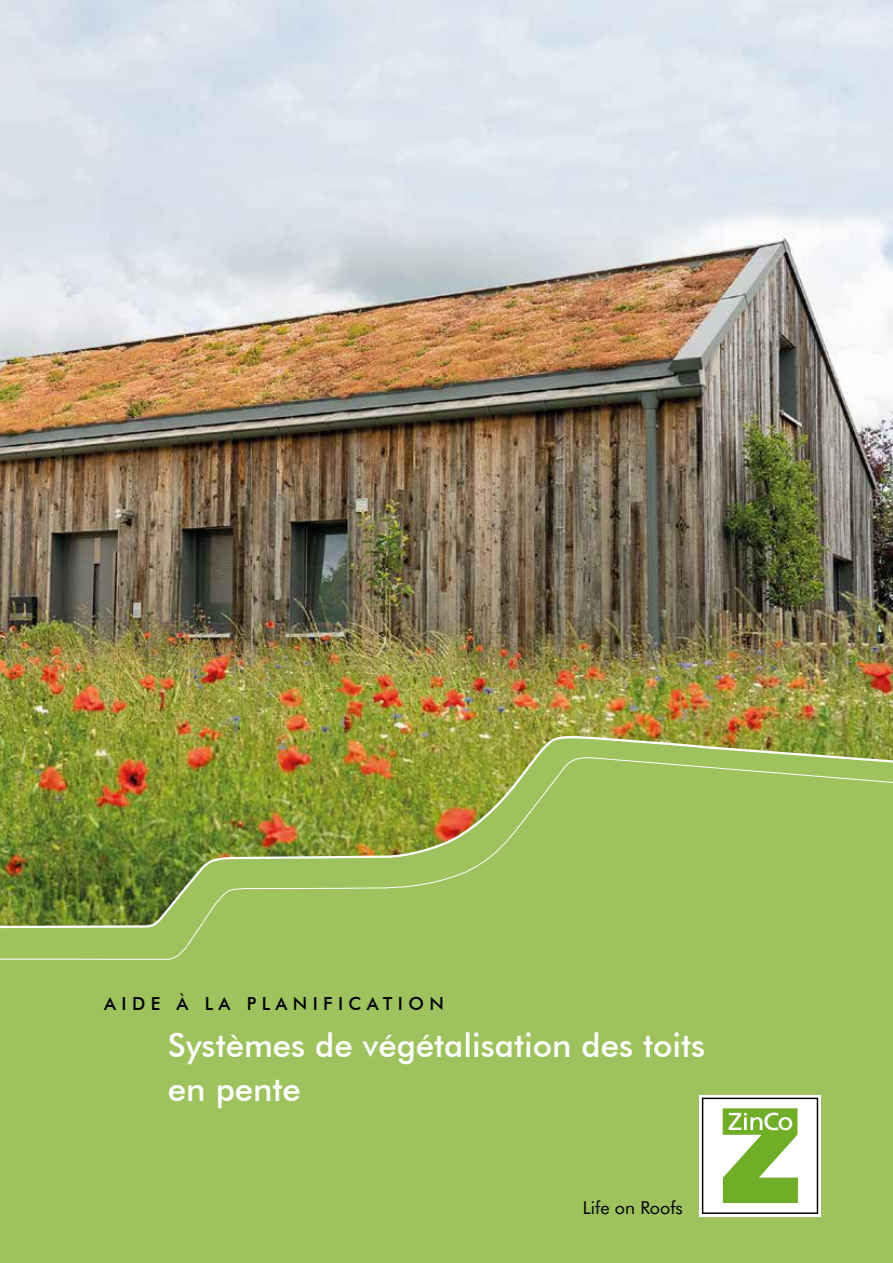
<style>
.page{position:relative;width:893px;height:1263px;background:#fff}
.page>*{position:absolute;margin:0;border:0;box-sizing:border-box;transform-origin:0 0}
.t1{font:500 33px/43.5px "Futura BT";color:#fff}
.t2{font:500 18px "Futura BT";letter-spacing:.3em;color:#000}
.t3{font:17.85px "Futura BT";color:#000}
</style>
<div class="page">
<img style="left:0;top:0;width:893px;height:736px">
<div style="left:0;top:960px;width:893px;height:303px;background:#9dc25e"></div>
<div style="left:0;top:929px;width:893px;height:31px;background:#9dc25e"></div>
<img style="left:0;top:736px;width:893px;height:193px">
<div style="left:836px;top:1208px;width:13px;height:17px;background:#9dc25e"></div>
<svg style="left:699px;top:1095px;width:122px;height:121px"></svg>
<svg style="left:702px;top:1098px;width:116px;height:116px"></svg>
<p class="t2" style="left:104px;top:993px;width:341px">AIDE À LA PLANIFICATION</p>
<p class="t1" style="left:168px;top:1023px;width:539px">Systèmes de végétalisation des toits en pente</p>
<p class="t3" style="left:583px;top:1197px;width:101px">Life on Roofs</p>
</div>
